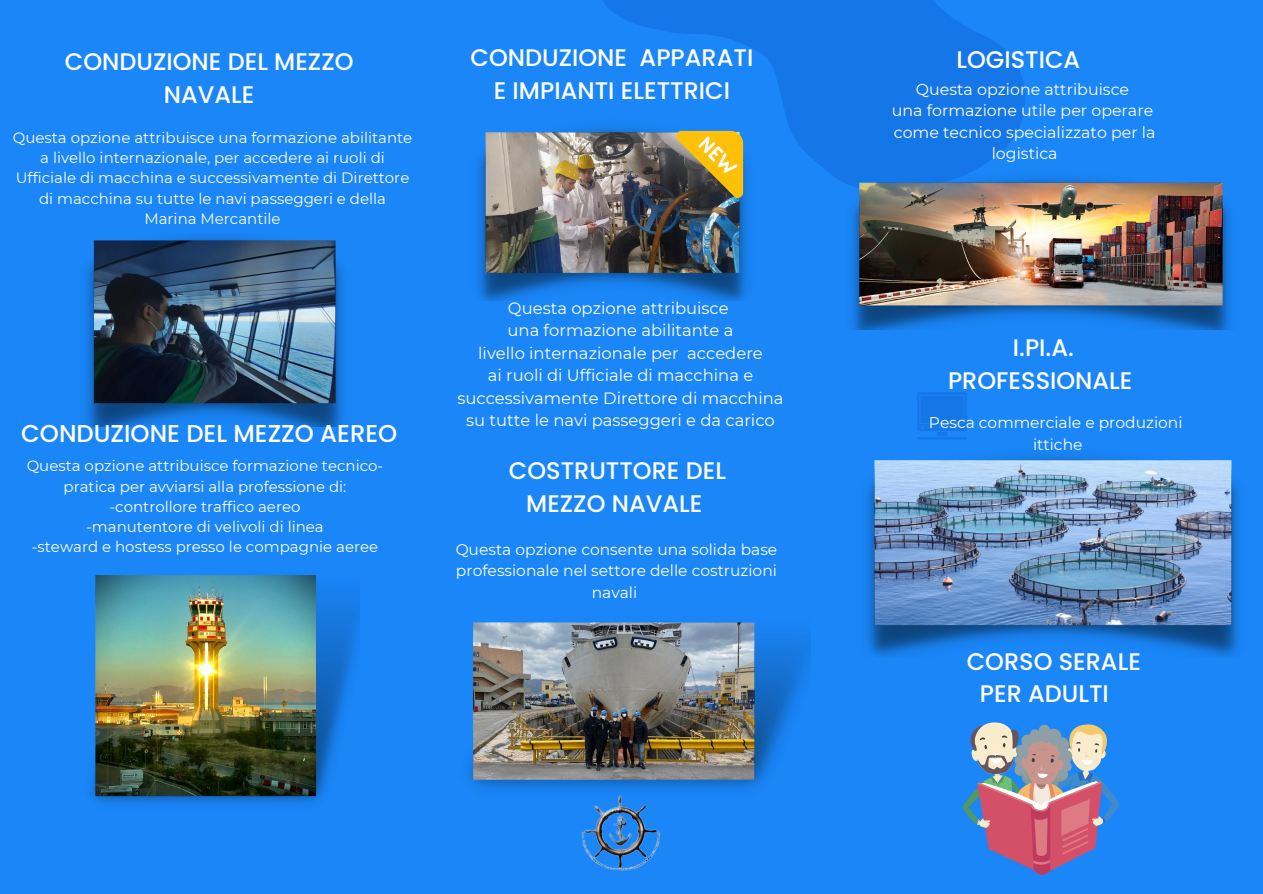
<style>
.page{position:relative;width:1263px;height:894px;background:#fff}
.page>*{position:absolute;margin:0;border:0;box-sizing:border-box;transform-origin:0 0}
.t1{font:500 24.3px "Poppins";color:#fff}
.t2{font:500 24px/32.5px "Poppins";color:#fff;text-align:center}
.t3{font:16.35px/22.5px "Montserrat";color:#fff;text-align:center}
.t4{font:15.9px/21.3px "Montserrat";color:#fff;text-align:center}
.t5{font:15.45px/21.3px "Montserrat";color:#fff;text-align:center}
.t6{font:15px/20.2px "Montserrat";color:#fff;text-align:center}
</style>
<div class="page">
<div style="left:0;top:0;width:1263px;height:893px;background:#1a86f8"></div>
<svg style="left:925px;top:0;width:49px;height:168px;fill:#1576e7"></svg>
<svg style="left:484px;top:0;width:441px;height:301px"></svg>
<svg style="left:974px;top:31px;width:51px;height:137px;fill:#1576e7"></svg>
<svg style="left:917px;top:392px;width:50px;height:47px"></svg>
<img style="left:478px;top:117px;width:276px;height:183px">
<img style="left:90px;top:575px;width:269px;height:229px">
<img style="left:581px;top:801px;width:80px;height:70px">
<img style="left:468px;top:622px;width:342px;height:179px">
<svg style="left:676px;top:131px;width:67px;height:67px"></svg>
<img style="left:841px;top:168px;width:390px;height:162px">
<img style="left:867px;top:455px;width:373px;height:202px">
<svg style="left:962px;top:722px;width:157px;height:152px"></svg>
<img style="left:85px;top:235px;width:259px;height:191px">
<h2 class="t2" style="left:65px;top:45px;width:290px">CONDUZIONE DEL MEZZO<br>NAVALE</h2>
<p class="t6" style="left:13px;top:127px;width:401px">Questa opzione attribuisce una formazione abilitante a livello internazionale, per accedere ai ruoli di Ufficiale di macchina e successivamente di Direttore di macchina su tutte le navi passeggeri e della Marina Mercantile</p>
<h1 class="t1" style="left:21px;top:416px;width:378px">CONDUZIONE DEL MEZZO AEREO</h1>
<p class="t6" style="left:27px;top:455px;width:358px">Questa opzione attribuisce formazione tecnico&shy;pratica per avviarsi alla professione di: -controllore traffico aereo<br>-manutentore di velivoli di linea<br>-steward e hostess presso le compagnie aeree</p>
<h2 class="t2" style="left:471px;top:41px;width:284px">CONDUZIONE APPARATI<br>E IMPIANTI ELETTRICI</h2>
<p class="t3" style="left:457px;top:296px;width:328px">Questa opzione attribuisce<br>una formazione abilitante a<br>livello internazionale per accedere<br>ai ruoli di Ufficiale di macchina e successivamente Direttore di macchina su tutte le navi passeggeri e da carico</p>
<h2 class="t2" style="left:509px;top:454px;width:219px">COSTRUTTORE DEL<br>MEZZO NAVALE</h2>
<p class="t5" style="left:456px;top:538px;width:323px">Questa opzione consente una solida base professionale nel settore delle costruzioni navali</p>
<h2 class="t2" style="left:956px;top:44px;width:125px">LOGISTICA</h2>
<p class="t4" style="left:892px;top:78px;width:265px">Questa opzione attribuisce<br>una formazione utile per operare come tecnico specializzato per la logistica</p>
<h2 class="t2" style="left:948px;top:331px;width:186px">I.PI.A.<br>PROFESSIONALE</h2>
<p class="t5" style="left:929px;top:412px;width:255px">Pesca commerciale e produzioni ittiche</p>
<h2 class="t2" style="left:980px;top:644px;width:162px;text-align:left;text-indent:-13px">CORSO SERALE<br>PER ADULTI</h2>
</div>
